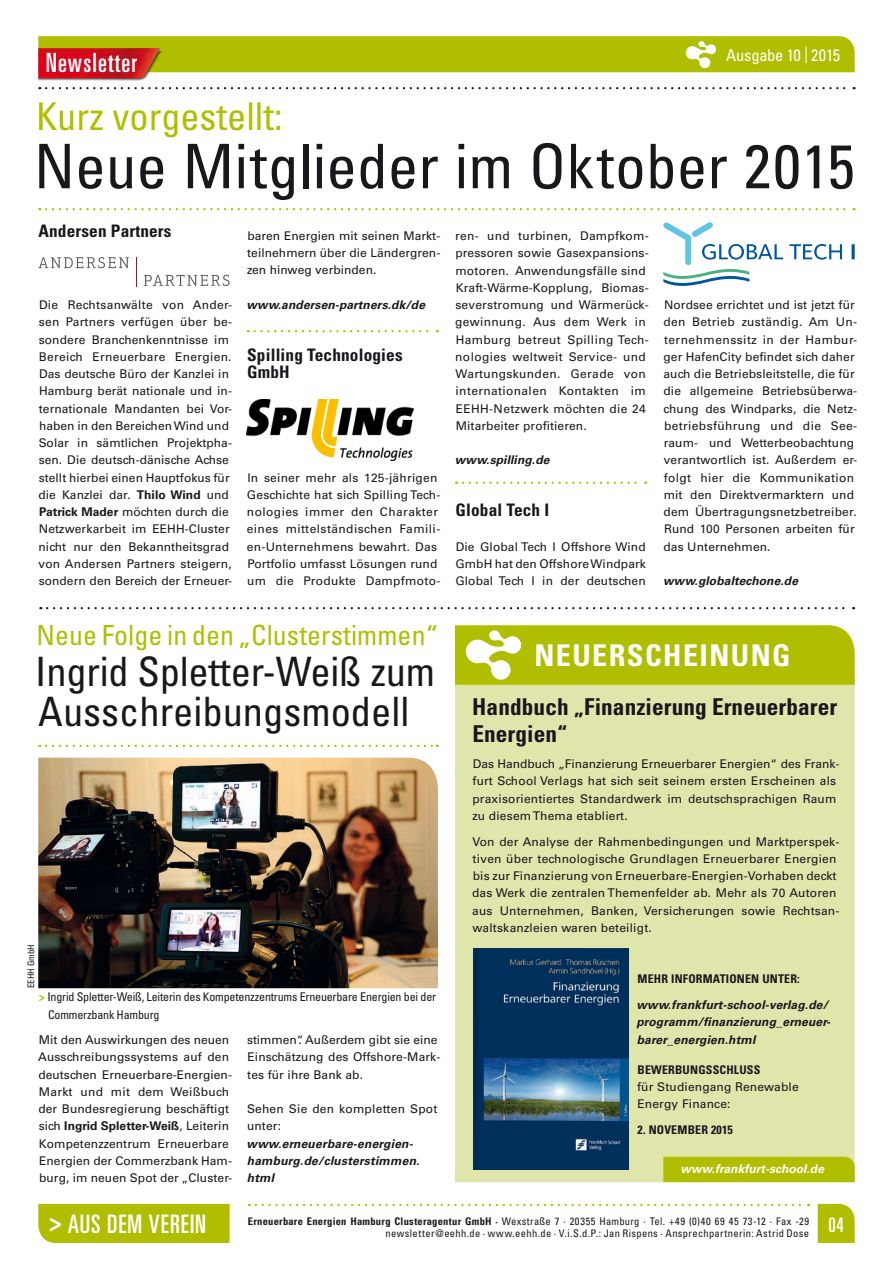
<style>
.page{position:relative;width:893px;height:1263px;background:#fff}
.page>*{position:absolute;margin:0;border:0;box-sizing:border-box;transform-origin:0 0}
.t1{font:condensed 61.5px "Univers LT Std";color:#1a171c}
.t2{font:condensed 40.5px/40.5px "Univers LT Std";color:#1a171c}
.t3{font:condensed 38.25px "Univers LT Std";color:#afbf00}
.t4{font:700 condensed 30px "Univers LT Std";letter-spacing:.05em;color:#fff}
.t5{font:condensed 27.75px "Univers LT Std";letter-spacing:.005em;color:#afbf00}
.t6{font:ultra-condensed 26.55px "Univers LT Std";letter-spacing:.045em;color:#fff}
.t7{font:ultra-condensed 25.5px "Univers LT Std";letter-spacing:.04em;color:#fff}
.t8{font:700 condensed 23.25px/27px "Univers LT Std";letter-spacing:.005em;color:#1a171c}
.t9{font:ultra-condensed 19.8px "Univers LT Std";color:#fff}
.t10{font:700 condensed 17.25px/17.2px "Univers LT Std";letter-spacing:.01em;color:#1a171c}
.t11{font:condensed 16.5px "Univers LT Std";letter-spacing:-.015em;color:#fff}
.t12{font:12px/17.2px "Univers LT Std";letter-spacing:.01em;color:#1a171c}
.t13{font:italic 700 12px/17.2px "Univers LT Std";letter-spacing:.015em;color:#1a171c}
.t14{font:condensed 12px/17.2px "Univers LT Std";letter-spacing:-.015em;color:#1a171c}
.t15{font:700 condensed 12px "Univers LT Std";letter-spacing:.015em;color:#1a171c}
.t16{font:italic 700 12px "Univers LT Std";letter-spacing:.005em;color:#fff}
.t17{font:condensed 10.5px/12.6px "Univers LT Std";letter-spacing:.035em;color:#1a171c;text-align:right}
.t18{font:condensed 9px "Univers LT Std";color:#1a171c}
.s1{font-weight:700}
.s2{font-weight:700;color:#afbf00}
.s3{font-weight:700;font-stretch:condensed}
</style>
<div class="page">
<img style="left:38px;top:72px;width:150px;height:9px">
<svg style="left:46px;top:87px;width:809px;height:2px"></svg>
<svg style="left:38px;top:36px;width:817px;height:36px;background:#b3af07"></svg>
<svg style="left:256px;top:1204px;width:553px;height:2px"></svg>
<svg style="left:818px;top:1204px;width:37px;height:39px"></svg>
<div style="left:38px;top:1204px;width:192px;height:39px;background:#afbf00"></div>
<svg style="left:46px;top:208px;width:809px;height:2px"></svg>
<svg style="left:47px;top:607px;width:807px;height:2px"></svg>
<svg style="left:663px;top:222px;width:192px;height:64px"></svg>
<svg style="left:38px;top:257px;width:91px;height:11px"></svg>
<svg style="left:144px;top:275px;width:86px;height:11px"></svg>
<svg style="left:136px;top:257px;width:1px;height:29px"></svg>
<svg style="left:46px;top:745px;width:392px;height:2px"></svg>
<img style="left:38px;top:758px;width:400px;height:230px">
<div style="left:455px;top:685px;width:400px;height:497px;background:#e0e5ac"></div>
<svg style="left:455px;top:625px;width:400px;height:60px;background:#b4c310"></svg>
<div style="left:663px;top:1157px;width:192px;height:25px;background:#afbf00"></div>
<img style="left:473px;top:948px;width:155px;height:221px">
<svg style="left:248px;top:330px;width:190px;height:2px"></svg>
<svg style="left:463px;top:482px;width:183px;height:2px"></svg>
<img style="left:247px;top:400px;width:166px;height:60px">
<h3 class="t6" style="left:46px;top:48px;width:93px">Newsletter</h3>
<h3 class="t11" style="left:726px;top:44px;width:116px">Ausgabe 10 | 2015</h3>
<h3 class="t3" style="left:36px;top:92px;width:248px">Kurz vorgestellt:</h3>
<h1 class="t1" style="left:34px;top:127px;width:822px">Neue Mitglieder im Oktober 2015</h1>
<h3 class="t10" style="left:38px;top:222px;width:135px">Andersen Partners</h3>
<p class="t12" style="left:38px;top:296px;width:195px">Die Rechtsanwälte von Ander&shy;sen Partners verfügen über be&shy;sondere Branchenkenntnisse im<br>Bereich Erneuerbare Energien.<br>Das deutsche Büro der Kanzlei in<br>Hamburg berät nationale und in&shy;ternationale Mandanten bei Vor&shy;haben in den Bereichen Wind und<br>Solar in sämtlichen Projektpha&shy;sen. Die deutsch-dänische Achse stellt hierbei einen Hauptfokus für die Kanzlei dar. <span class="s1">Thilo Wind</span> und<br><span class="s1">Patrick Mader</span> möchten durch die<br>Netzwerkarbeit im EEHH-Cluster nicht nur den Bekanntheitsgrad von Andersen Partners steigern, sondern den Bereich der Erneuer-</p>
<p class="t12" style="left:247px;top:227px;width:195px;text-align:justify">baren Energien mit seinen Markt&shy;teilnehmern über die Ländergren&shy;zen hinweg verbinden.</p>
<p class="t13" style="left:246px;top:296px;width:180px">www.andersen-partners.dk/de</p>
<h3 class="t10" style="left:247px;top:346px;width:157px">Spilling Technologies<br>GmbH</h3>
<p class="t12" style="left:247px;top:469px;width:195px">In seiner mehr als 125-jährigen<br>Geschichte hat sich Spilling Tech&shy;nologies immer den Charakter eines mittelständischen Famili&shy;en-Unternehmens bewahrt. Das<br>Portfolio umfasst Lösungen rund um die Produkte Dampfmoto-</p>
<h3 class="t5" style="left:36px;top:618px;width:403px">Neue Folge in den „Clusterstimmen“</h3>
<h2 class="t2" style="left:35px;top:651px;width:401px">Ingrid Spletter-Weiß zum<br>Ausschreibungsmodell</h2>
<p class="t18" style="left:25px;top:988px;width:45px;rotate:-90deg">EEHH GmbH</p>
<p class="t14" style="left:48px;top:988px;width:390px;text-indent:-9px"><span class="s2">&gt;</span> Ingrid Spletter-Weiß, Leiterin des Kompetenzzentrums Erneuerbare Energien bei der<br>Commerzbank Hamburg</p>
<p class="t12" style="left:38px;top:1031px;width:195px">Mit den Auswirkungen des neuen<br>Ausschreibungssystems auf den deutschen Erneuerbare-Energien-<br>Markt und mit dem Weißbuch der Bundesregierung beschäftigt sich <span class="s1">Ingrid Spletter-Weiß</span>, Leiterin<br>Kompetenzzentrum Erneuerbare<br>Energien der Commerzbank Ham&shy;burg, im neuen Spot der „Cluster-</p>
<p class="t12" style="left:247px;top:1031px;width:195px">stimmen“. Außerdem gibt sie eine<br>Einschätzung des Offshore-Mark&shy;tes für ihre Bank ab.</p>
<p class="t12" style="left:247px;top:1100px;width:192px">Sehen Sie den kompletten Spot unter:</p>
<p class="t13" style="left:246px;top:1135px;width:175px">www.erneuerbare-energien&shy;hamburg.de/clusterstimmen. html</p>
<p class="t12" style="left:455px;top:227px;width:195px">ren- und turbinen, Dampfkom&shy;pressoren sowie Gasexpansions&shy;motoren. Anwendungsfälle sind<br>Kraft-Wärme-Kopplung, Biomas&shy;severstromung und Wärmerück&shy;gewinnung. Aus dem Werk in<br>Hamburg betreut Spilling Tech&shy;nologies weltweit Service- und<br>Wartungskunden. Gerade von internationalen Kontakten im<br>EEHH-Netzwerk möchten die 24<br>Mitarbeiter profitieren.</p>
<p class="t13" style="left:455px;top:452px;width:96px">www.spilling.de</p>
<h3 class="t10" style="left:455px;top:501px;width:95px">Global Tech I</h3>
<p class="t12" style="left:455px;top:538px;width:192px;text-align:justify">Die Global Tech I Offshore Wind GmbH hat den Offshore Windpark Global Tech I in der deutschen</p>
<p class="t12" style="left:663px;top:296px;width:195px">Nordsee errichtet und ist jetzt für den Betrieb zuständig. Am Un&shy;ternehmenssitz in der Hambur&shy;ger HafenCity befindet sich daher auch die Betriebsleitstelle, die für die allgemeine Betriebsüberwa&shy;chung des Windparks, die Netz&shy;betriebsführung und die See&shy;raum- und Wetterbeobachtung verantwortlich ist. Außerdem er&shy;folgt hier die Kommunikation mit den Direktvermarktern und dem Übertragungsnetzbetreiber.<br>Rund 100 Personen arbeiten für das Unternehmen.</p>
<p class="t13" style="left:663px;top:572px;width:136px">www.globaltechone.de</p>
<h3 class="t4" style="left:534px;top:637px;width:258px">NEUERSCHEINUNG</h3>
<h3 class="t8" style="left:472px;top:693px;width:366px">Handbuch „Finanzierung Erneuerbarer<br>Energien“</h3>
<p class="t12" style="left:472px;top:755px;width:369px">Das Handbuch „Finanzierung Erneuerbarer Energien“ des Frank&shy;furt School Verlags hat sich seit seinem ersten Erscheinen als praxisorientiertes Standardwerk im deutschsprachigen Raum zu diesem Thema etabliert.</p>
<p class="t12" style="left:472px;top:833px;width:369px">Von der Analyse der Rahmenbedingungen und Marktperspek&shy;tiven über technologische Grundlagen Erneuerbarer Energien bis zur Finanzierung von Erneuerbare-Energien-Vorhaben deckt das Werk die zentralen Themenfelder ab. Mehr als 70 Autoren aus Unternehmen, Banken, Versicherungen sowie Rechtsan&shy;waltskanzleien waren beteiligt.</p>
<p class="t15" style="left:638px;top:972px;width:164px">MEHR INFORMATIONEN UNTER:</p>
<p class="t13" style="left:636px;top:996px;width:196px">www.frankfurt-school-verlag.de/ programm/finanzierung_erneuer&shy;barer_energien.html</p>
<p class="t15" style="left:637px;top:1062px;width:124px">BEWERBUNGSSCHLUSS</p>
<p class="t12" style="left:637px;top:1078px;width:163px">für Studiengang Renewable<br>Energy Finance:</p>
<p class="t15" style="left:638px;top:1122px;width:97px">2. NOVEMBER 2015</p>
<p class="t16" style="left:680px;top:1162px;width:145px">www.frankfurt-school.de</p>
<h3 class="t7" style="left:49px;top:1209px;width:158px"><span class="s3">&gt;</span> AUS DEM VEREIN</h3>
<h3 class="t9" style="left:828px;top:1213px;width:17px">04</h3>
<p class="t17" style="left:248px;top:1215px;width:563px"><span class="s1">Erneuerbare Energien Hamburg Clusteragentur GmbH ·</span> Wexstraße 7 · 20355 Hamburg · Tel. +49 (0)40 69 45 73-12 · Fax -29 newsletter@eehh.de · www.eehh.de · V.i.S.d.P.: Jan Rispens · Ansprechpartnerin: Astrid Dose</p>
</div>
